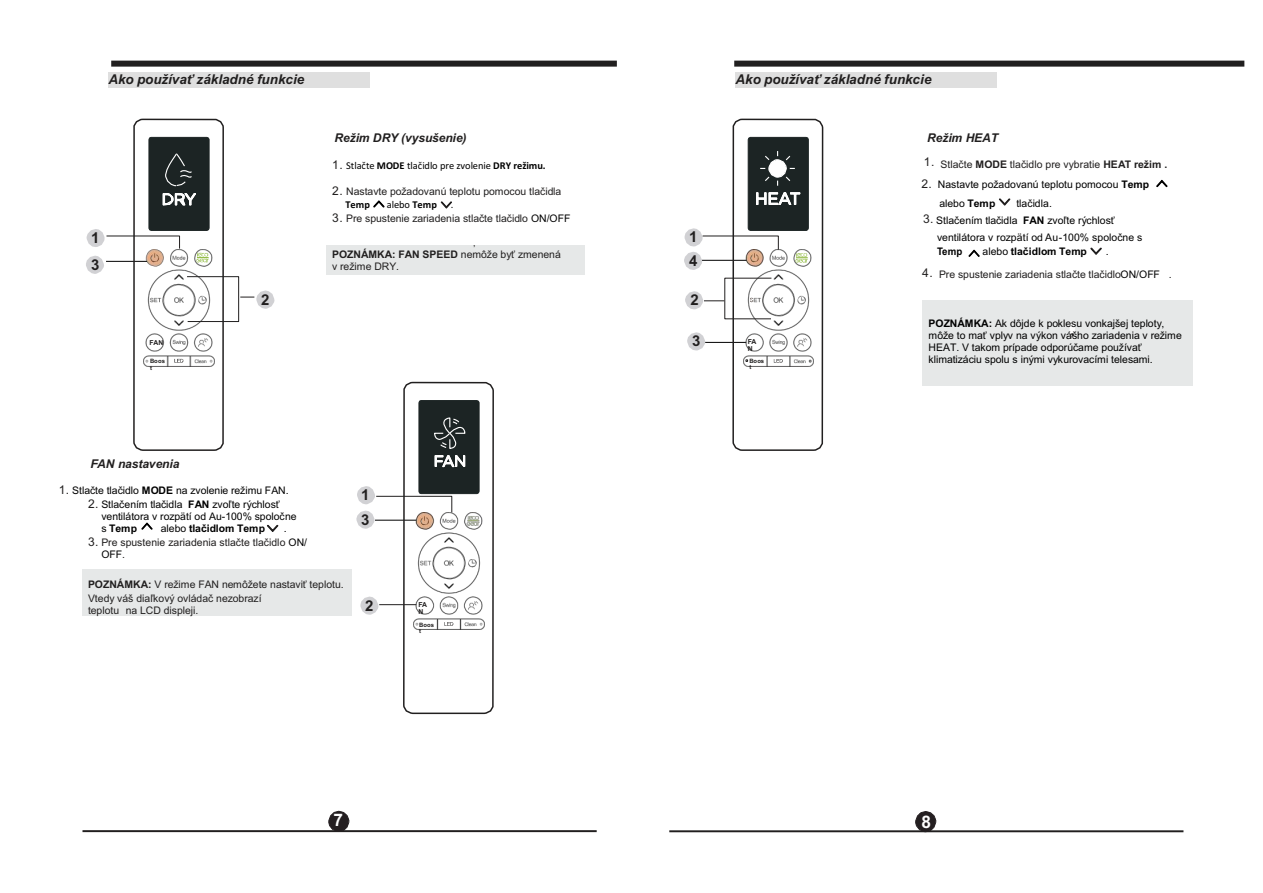
<style>
.page{position:relative;width:1263px;height:893px;background:#fff}
.page>*{position:absolute;margin:0;border:0;box-sizing:border-box;transform-origin:0 0}
.t1{font:18px "Arial";color:#211f1f}
.t2{font:700 17.25px "Arial";color:#fff}
.t3{font:700 15px/23.7px "Arial";color:#211f1f}
.t4{font:italic 700 13.5px "Arial";color:#211f1f}
.t5{font:italic 700 12px "Arial";letter-spacing:-.01em;color:#211f1f}
.t6{font:10.5px/12.1px "Arial";color:#000}
.t7{font:10.5px/12.3px "Arial";color:#211f1f}
.t8{font:10.5px "Calibri";letter-spacing:-.005em;color:#000}
.t9{font:700 10.5px "Arial";color:#000}
.t10{font:700 10.5px "Calibri";color:#000}
.t11{font:700 10.5px "Arial";color:#000;scale:.93 1}
.t12{font:9px "Arial";color:#211f1f}
.t13{font:700 6.9px/6.9px "Arial";letter-spacing:-.03em;color:#211f1f}
.t14{font:700 6px/6px "Arial";color:#211f1f}
.s1{font-family:"Arial";font-size:12px;color:#211f1f}
.s2{font-weight:700}
.s3{font-size:12px}
.s4{color:#000}
.s5{font-size:12px;color:#211f1f}
.s6{font-weight:400}
</style>
<div class="page">
<div style="left:922px;top:300px;width:270px;height:86px;background:#e6e8e8"></div>
<div style="left:1070px;top:321px;width:5px;height:18px;background:#fff"></div>
<svg style="left:267px;top:524px;width:12px;height:8px"></svg>
<svg style="left:1090px;top:247px;width:12px;height:8px"></svg>
<svg style="left:684px;top:118px;width:140px;height:333px"></svg>
<svg style="left:141px;top:522px;width:12px;height:8px"></svg>
<svg style="left:968px;top:249px;width:12px;height:8px"></svg>
<svg style="left:373px;top:200px;width:12px;height:8px"></svg>
<svg style="left:999px;top:198px;width:12px;height:8px"></svg>
<svg style="left:440px;top:201px;width:12px;height:8px"></svg>
<hr style="left:669px;top:830px;width:514px;height:2px;background:#211f1f">
<svg style="left:914px;top:811px;width:22px;height:22px"></svg>
<hr style="left:82px;top:830px;width:515px;height:2px;background:#211f1f">
<svg style="left:327px;top:810px;width:22px;height:23px"></svg>
<div style="left:82px;top:569px;width:269px;height:47px;background:#e6e8e8"></div>
<div style="left:735px;top:72px;width:262px;height:15px;background:#dfdfdf"></div>
<div style="left:108px;top:72px;width:262px;height:15px;background:#dfdfdf"></div>
<div style="left:734px;top:61px;width:510px;height:6px;background:#211f1f"></div>
<div style="left:111px;top:61px;width:506px;height:6px;background:#211f1f"></div>
<div style="left:326px;top:245px;width:259px;height:29px;background:#e6e8e8"></div>
<svg style="left:356px;top:381px;width:138px;height:334px"></svg>
<svg style="left:86px;top:118px;width:188px;height:333px"></svg>
<svg style="left:1156px;top:179px;width:12px;height:9px"></svg>
<p class="t4" style="left:108px;top:74px;width:197px">Ako používať základné funkcie</p>
<p class="t4" style="left:736px;top:74px;width:197px">Ako používať základné funkcie</p>
<h3 class="t3" style="left:91px;top:226px;width:10px;line-height:26.8px">1<br>3</h3>
<p class="t13" style="left:149px;top:339px;width:16px">FAN</p>
<p class="t14" style="left:150px;top:358px;width:16px;line-height:7.1px">Boos t</p>
<h3 class="t3" style="left:261px;top:289px;width:10px">2</h3>
<p class="t5" style="left:335px;top:134px;width:133px">Režim DRY (vysušenie)</p>
<p class="t5" style="left:927px;top:134px;width:72px">Režim HEAT</p>
<p class="t8" style="left:332px;top:161px;width:215px"><span class="s1">1.</span> Stlačte <span class="s2">MODE</span> tlačidlo pre zvolenie <span class="s2">DRY režimu.</span></p>
<p class="t7" style="left:332px;top:187px;width:231px"><span class="s3">2.</span> Nastavte požadovanú teplotu pomocou tlačidla</p>
<p class="t10" style="left:345px;top:200px;width:26px">Temp</p>
<p class="t8" style="left:387px;top:200px;width:52px">alebo <span class="s2">Temp</span></p>
<p class="t8" style="left:451px;top:200px;width:4px">.</p>
<p class="t7" style="left:332px;top:213px;width:240px"><span class="s3">3.</span> Pre spustenie zariadenia stlačte tlačidlo <span class="s4">ON/OFF</span></p>
<p class="t7" style="left:924px;top:159px;width:245px"><span class="s3">1.</span> Stlačte <span class="s2">MODE</span> tlačidlo pre vybratie <span class="s2">HEAT režim .</span></p>
<p class="t6" style="left:939px;top:176px;width:211px;line-height:19px;text-indent:-18px"><span class="s5">2.</span> Nastavte požadovanú teplotu pomocou <span class="s2">Temp </span>alebo <span class="s2">Temp</span></p>
<p class="t6" style="left:1016px;top:198px;width:37px">tlačidla.</p>
<p class="t6" style="left:937px;top:213px;width:207px;line-height:16.5px;text-indent:-14px"><span class="s5">3.</span> Stlačením tlačidla <span class="s2">FAN</span> zvoľte rýchlosť ventilátora v rozpätí od Au-100% spoločne s</p>
<p class="t11" style="left:937px;top:248px;width:29px">Temp</p>
<p class="t9" style="left:983px;top:248px;width:106px"><span class="s6">alebo</span> tlačidlom Temp</p>
<p class="t6" style="left:1106px;top:246px;width:4px">.</p>
<p class="t7" style="left:922px;top:269px;width:251px"><span class="s3">4.</span> Pre spustenie zariadenia stlačte tlačidlo<span class="s4">ON/OFF</span> .</p>
<p class="t6" style="left:929px;top:318px;width:255px"><span class="s2">POZNÁMKA:</span> Ak dôjde k poklesu vonkajšej teploty, môže to mať vplyv na výkon vášho zariadenia v režime HEAT. V takom prípade odporúčame používať klimatizáciu spolu s inými vykurovacími telesami.</p>
<h3 class="t3" style="left:689px;top:226px;width:10px">1<br>4</h3>
<h3 class="t3" style="left:690px;top:290px;width:10px">2</h3>
<h3 class="t3" style="left:692px;top:330px;width:10px">3</h3>
<p class="t13" style="left:748px;top:339px;width:10px">FA<br>N</p>
<p class="t14" style="left:749px;top:358px;width:16px">Boos t</p>
<p class="t12" style="left:473px;top:240px;width:4px">,</p>
<p class="t7" style="left:332px;top:249px;width:230px"><span class="s2">POZNÁMKA: FAN SPEED</span> nemôže byť zmenená v režime DRY.</p>
<h1 class="t1" style="left:1070px;top:322px;width:7px">,</h1>
<p class="t5" style="left:91px;top:459px;width:90px">FAN nastavenia</p>
<p class="t6" style="left:59px;top:485px;width:232px"><span class="s5">1.</span> Stlačte tlačidlo <span class="s2">MODE</span> na zvolenie režimu FAN.</p>
<p class="t6" style="left:101px;top:499px;width:197px;text-indent:-13px"><span class="s5">2.</span> Stlačením tlačidla <span class="s2">FAN</span> zvoľte rýchlosť ventilátora v rozpätí od Au-100% spoločne s <span class="s2">Temp</span></p>
<p class="t9" style="left:161px;top:524px;width:106px"><span class="s6">alebo</span> tlačidlom Temp</p>
<p class="t6" style="left:284px;top:523px;width:4px">.</p>
<p class="t7" style="left:101px;top:537px;width:207px;text-indent:-13px"><span class="s3">3.</span> Pre spustenie zariadenia stlačte tlačidlo <span class="s4">ON/<br>OFF</span>.</p>
<p class="t7" style="left:88px;top:578px;width:257px;line-height:13.6px"><span class="s2">POZNÁMKA:</span> V režime FAN nemôžete nastaviť teplotu.<br>Vtedy váš diaľkový ovládač nezobrazí</p>
<p class="t7" style="left:88px;top:605px;width:112px">teplotu na LCD displeji.</p>
<h3 class="t3" style="left:361px;top:484px;width:10px;line-height:24.5px">1<br>3</h3>
<h3 class="t3" style="left:365px;top:595px;width:10px">2</h3>
<p class="t13" style="left:418px;top:602px;width:10px">FA<br>N</p>
<p class="t14" style="left:419px;top:622px;width:16px">Boos t</p>
<h2 class="t2" style="left:334px;top:813px;width:11px">7</h2>
<h2 class="t2" style="left:921px;top:815px;width:11px">8</h2>
</div>
